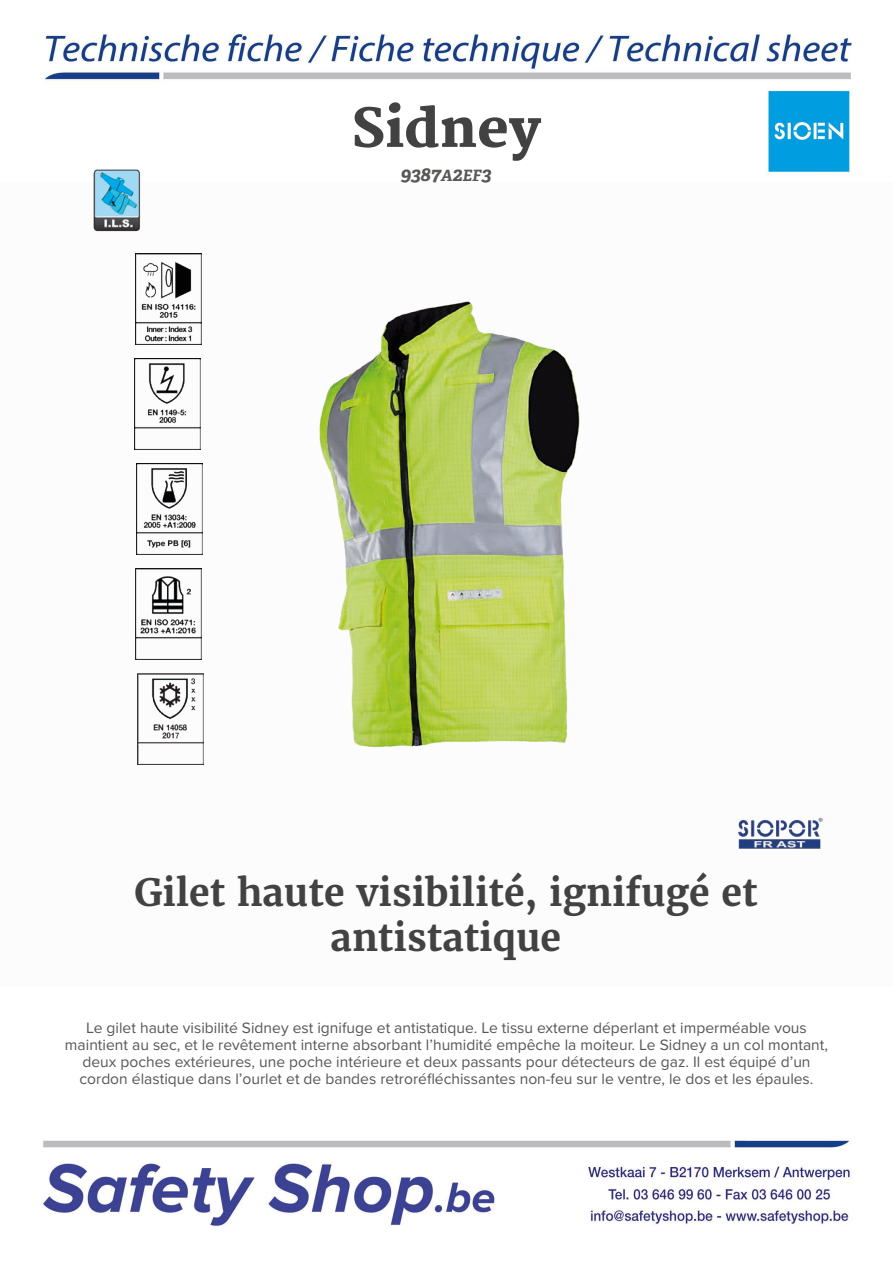
<style>
.page{position:relative;width:893px;height:1263px;background:#fff}
.page>*{position:absolute;margin:0;border:0;box-sizing:border-box;transform-origin:0 0}
.t1{font:800 52.5px "Merriweather";color:#424243}
.t2{font:700 37.5px/45px "Merriweather";color:#424243;text-align:center}
.t3{font:italic 700 19.5px "Adelle PE";color:#575756}
.t4{font:15.6px/17px "Proxima Nova";color:#575756;text-align:center}
.s1{font-size:15.6px}
</style>
<div class="page">
<img style="left:42px;top:32px;width:810px;height:1194px">
<div style="left:0;top:183px;width:893px;height:804px;background:#fcfcfc"></div>
<img style="left:91px;top:165px;width:52px;height:67px">
<img style="left:738px;top:817px;width:85px;height:32px">
<img style="left:136px;top:254px;width:66px;height:91px">
<img style="left:135px;top:359px;width:66px;height:91px">
<img style="left:136px;top:464px;width:66px;height:91px">
<img style="left:135px;top:569px;width:66px;height:91px">
<img style="left:137px;top:674px;width:66px;height:91px">
<img style="left:204px;top:170px;width:484px;height:578px">
<h1 class="t1" style="left:351px;top:98px;width:191px">Sidney</h1>
<p class="t3" style="left:400px;top:160px;width:93px">9387<span class="s1">A</span>2<span class="s1">EF</span>3</p>
<h2 class="t2" style="left:134px;top:869px;width:625px">Gilet haute visibilité, ignifugé et antistatique</h2>
<p class="t4" style="left:65px;top:1018px;width:765px">Le gilet haute visibilité Sidney est ignifuge et antistatique. Le tissu externe déperlant et imperméable vous maintient au sec, et le revêtement interne absorbant l’humidité empêche la moiteur. Le Sidney a un col montant, deux poches extérieures, une poche intérieure et deux passants pour détecteurs de gaz. Il est équipé d’un cordon élastique dans l’ourlet et de bandes retroréfléchissantes non-feu sur le ventre, le dos et les épaules.</p>
</div>
